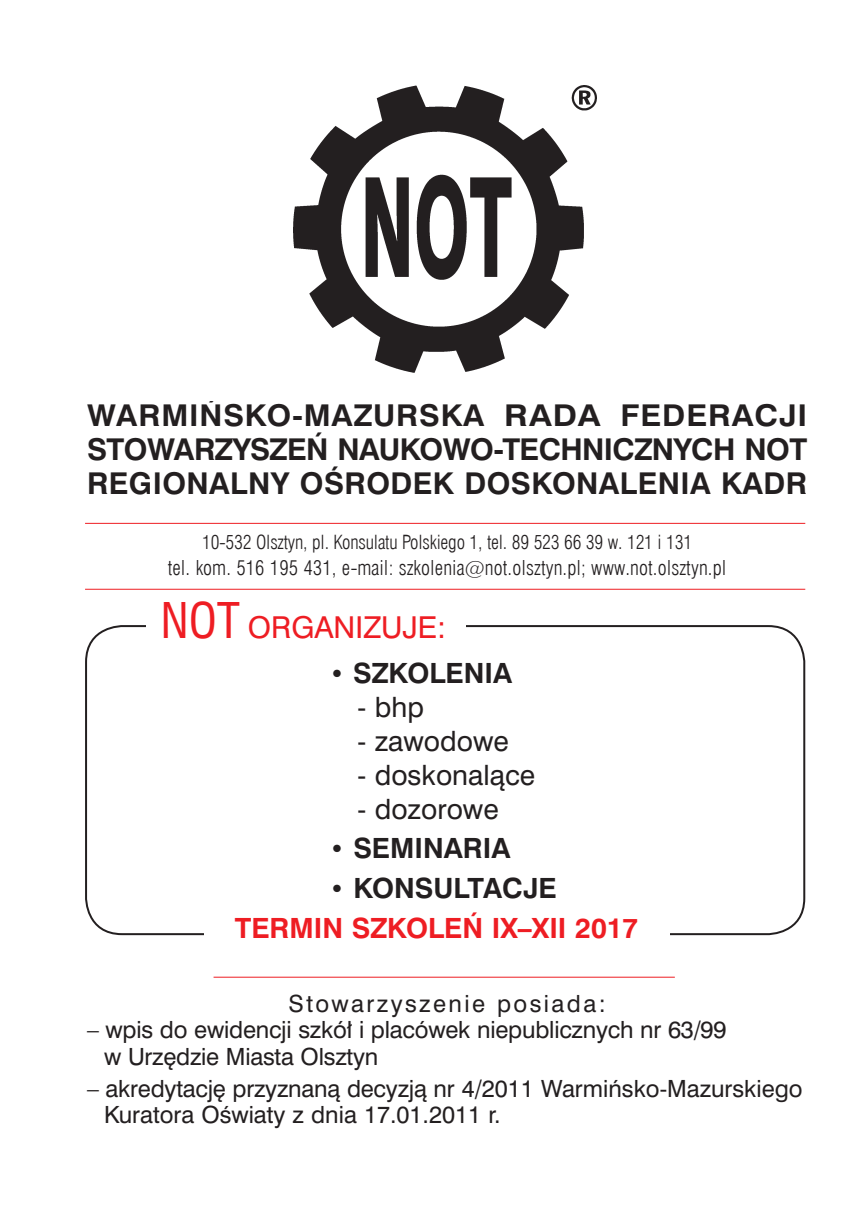
<style>
.page{position:relative;width:862px;height:1219px;background:#fff}
.page>*{position:absolute;margin:0;border:0;box-sizing:border-box;transform-origin:0 0}
.t1{font:700 28px "Swis 721 PL";letter-spacing:.015em;color:#231f20}
.t2{font:700 28px "Swis 721 PL";letter-spacing:-.02em;color:#231f20}
.t3{font:28px "Swis 721 PL";color:#ee1d23}
.t4{font:26px "Swis 721 PL";color:#231f20}
.t5{font:700 26px "Swis 721 PL";color:#231f20}
.t6{font:700 26px "Swis 721 PL";color:#ee1d23}
.t7{font:22px/26.4px "Swis 721 PL";letter-spacing:-.01em;color:#231f20}
.t8{font:22px "Swis 721 PL";letter-spacing:.11em;color:#231f20}
.t9{font:20px "Swis 721 Lt Cn EU";letter-spacing:.005em;color:#231f20}
.t10{font:19px "Swis 721 Lt Cn EU";letter-spacing:-.01em;color:#231f20}
.s1{font-family:"Swis 721 Cn EU";font-size:48px}
.s2{font-weight:400;font-size:24px}
</style>
<div class="page">
<hr style="left:85px;top:523px;width:720px;height:1px;background:#ee1d23">
<hr style="left:85px;top:589px;width:720px;height:1px;background:#ee1d23">
<hr style="left:213px;top:977px;width:462px;height:1px;background:#ee1d23">
<img style="left:293px;top:85px;width:304px;height:288px">
<p class="t1" style="left:87px;top:397px;width:722px">WARMIŃSKO-MAZURSKA RADA FEDERACJI</p>
<p class="t2" style="left:87px;top:431px;width:722px">STOWARZYSZEŃ NAUKOWO-TECHNICZNYCH NOT</p>
<p class="t1" style="left:87px;top:465px;width:721px">REGIONALNY OŚRODEK DOSKONALENIA KADR</p>
<p class="t10" style="left:202px;top:530px;width:491px">10-532 Olsztyn, pl. Konsulatu Polskiego 1, tel. 89 523 66 39 w. 121 i 131</p>
<p class="t9" style="left:168px;top:556px;width:560px">tel. kom. 516 195 431, e-mail: szkolenia@not.olsztyn.pl; www.not.olsztyn.pl</p>
<p class="t3" style="left:161px;top:609px;width:287px"><span class="s1">NOT</span> ORGANIZUJE:</p>
<p class="t5" style="left:329px;top:656px;width:184px"><span class="s2">•</span> SZKOLENIA</p>
<p class="t4" style="left:357px;top:690px;width:68px">- bhp</p>
<p class="t4" style="left:357px;top:724px;width:153px">- zawodowe</p>
<p class="t4" style="left:357px;top:758px;width:179px">- doskonalące</p>
<p class="t4" style="left:357px;top:792px;width:143px">- dozorowe</p>
<p class="t5" style="left:329px;top:831px;width:183px"><span class="s2">•</span> SEMINARIA</p>
<p class="t5" style="left:329px;top:871px;width:229px"><span class="s2">•</span> KONSULTACJE</p>
<p class="t6" style="left:235px;top:911px;width:405px">TERMIN SZKOLEŃ IX–XII 2017</p>
<p class="t8" style="left:289px;top:989px;width:319px">Stowarzyszenie posiada:</p>
<p class="t7" style="left:104px;top:1017px;width:624px;text-indent:-17px">– wpis do ewidencji szkół i placówek niepublicznych nr 63/99 w Urzędzie Miasta Olsztyn</p>
<p class="t7" style="left:104px;top:1075px;width:700px;text-indent:-17px">– akredytację przyznaną decyzją nr 4/2011 Warmińsko-Mazurskiego<br>Kuratora Oświaty z dnia 17.01.2011 r.</p>
</div>
